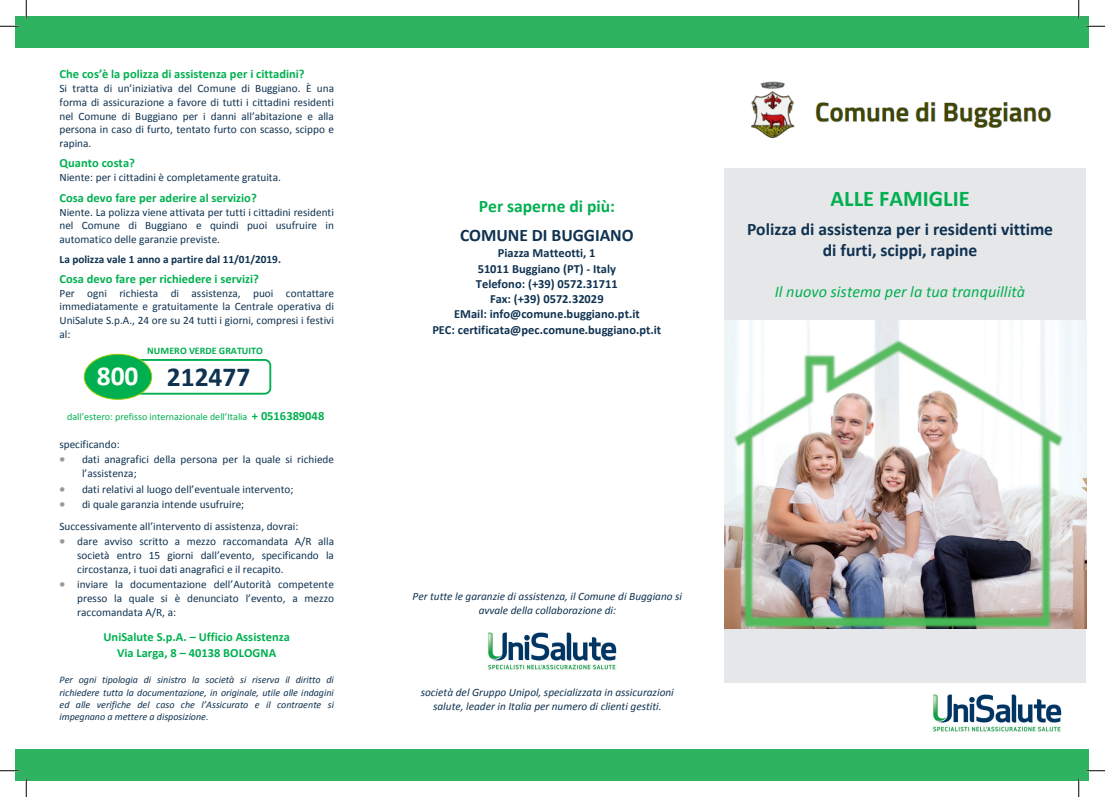
<style>
.page{position:relative;width:1105px;height:797px;background:#fff}
.page>*{position:absolute;margin:0;border:0;box-sizing:border-box;transform-origin:0 0}
.t1{font:700 27.5px "Calibri";color:#0f3250}
.t2{font:700 27.5px "Calibri";color:#fff}
.t3{font:700 22.5px "Calibri";color:#00b050}
.t4{font:700 17.5px/21.2px "Calibri";color:#0f3250;text-align:center}
.t5{font:700 17.5px/29px "Calibri";color:#00b050;text-align:center}
.t6{font:italic 16.25px "Calibri";color:#00b050}
.t7{font:700 12.5px/15.2px "Calibri";color:#00b050;text-align:center}
.t8{font:700 12.5px/15.2px "Calibri";color:#0f3250;text-align:center}
.t9{font:11.25px/13.8px "Calibri";color:#0f3250;text-align:justify}
.t10{font:italic 11.25px/13.8px "Calibri";color:#0f3250;text-align:center}
.t11{font:700 11.25px "Calibri";color:#0f3250}
.t12{font:italic 10px/12.2px "Calibri";letter-spacing:-.005em;color:#0f3250;text-align:justify}
.t13{font:10px "Calibri";letter-spacing:-.005em;color:#00b050}
.t14{font:700 10px "Calibri";letter-spacing:.005em;color:#00b050}
.s1{font-weight:700;font-size:12.5px}
.s2{color:#999}
.s3{color:#0f3250}
</style>
<div class="page">
<img style="left:910px;top:682px;width:174px;height:50px">
<div style="left:724px;top:168px;width:362px;height:514px;background:#e6e7e9"></div>
<div style="left:134px;top:359px;width:137px;height:35px;border:2px solid #00b050;border-radius:6px"></div>
<div style="left:84px;top:354px;width:68px;height:45px;background:#00b050;border-radius:50%"></div>
<div style="left:84px;top:354px;width:68px;height:46px;border:1px solid #9c0;border-radius:50%"></div>
<img style="left:751px;top:81px;width:301px;height:58px">
<div style="left:16px;top:16px;width:1073px;height:32px;background:#2eb460"></div>
<div style="left:16px;top:749px;width:1073px;height:32px;background:#2eb460"></div>
<img style="left:724px;top:320px;width:362px;height:308px">
<img style="left:488px;top:632px;width:129px;height:38px">
<svg style="left:0;top:25px;width:19px;height:2px"></svg>
<svg style="left:1086px;top:25px;width:19px;height:2px"></svg>
<svg style="left:0;top:770px;width:19px;height:1px"></svg>
<svg style="left:1086px;top:770px;width:19px;height:1px"></svg>
<svg style="left:25px;top:0;width:2px;height:19px"></svg>
<svg style="left:25px;top:778px;width:2px;height:19px"></svg>
<svg style="left:1078px;top:0;width:1px;height:19px"></svg>
<svg style="left:1078px;top:778px;width:1px;height:19px"></svg>
<p class="t7" style="left:60px;top:66px;width:247px">Che cos’è la polizza di assistenza per i cittadini?</p>
<p class="t9" style="left:60px;top:81px;width:276px">Si tratta di un’iniziativa del Comune di Buggiano. È una forma di assicurazione a favore di tutti i cittadini residenti nel Comune di Buggiano per i danni all’abitazione e alla persona in caso di furto, tentato furto con scasso, scippo e rapina.</p>
<p class="t7" style="left:60px;top:155px;width:77px">Quanto costa?</p>
<p class="t9" style="left:60px;top:170px;width:223px">Niente: per i cittadini è completamente gratuita.</p>
<p class="t7" style="left:60px;top:190px;width:199px">Cosa devo fare per aderire al servizio?</p>
<p class="t9" style="left:60px;top:205px;width:276px">Niente. La polizza viene attivata per tutti i cittadini residenti nel Comune di Buggiano e quindi puoi usufruire in automatico delle garanzie previste.</p>
<p class="t11" style="left:60px;top:252px;width:223px">La polizza vale 1 anno a partire dal 11/01/2019.</p>
<p class="t7" style="left:60px;top:271px;width:201px">Cosa devo fare per richiedere i servizi?</p>
<p class="t9" style="left:60px;top:286px;width:276px">Per ogni richiesta di assistenza, puoi contattare immediatamente e gratuitamente la Centrale operativa di UniSalute S.p.A., 24 ore su 24 tutti i giorni, compresi i festivi al:</p>
<p class="t14" style="left:147px;top:344px;width:117px">NUMERO VERDE GRATUITO</p>
<p class="t2" style="left:97px;top:358px;width:43px">800</p>
<p class="t13" style="left:67px;top:410px;width:259px">dall’estero: prefisso internazionale dell’Italia <span class="s1">+ 0516389048</span></p>
<p class="t1" style="left:167px;top:359px;width:85px">212477</p>
<p class="t9" style="left:60px;top:437px;width:62px">specificando:</p>
<p class="t9" style="left:82px;top:452px;width:253px;text-indent:-22px"><span class="s2">•</span> dati anagrafici della persona per la quale si richiede l’assistenza;</p>
<p class="t9" style="left:60px;top:482px;width:235px"><span class="s2">•</span> dati relativi al luogo dell’eventuale intervento;</p>
<p class="t9" style="left:60px;top:494px;width:240px;line-height:21.2px"><span class="s2">•</span> di quale garanzia intende usufruire;<br>Successivamente all’intervento di assistenza, dovrai:</p>
<p class="t9" style="left:77px;top:534px;width:258px;text-indent:-18px"><span class="s2">•</span> dare avviso scritto a mezzo raccomandata A/R alla società entro 15 giorni dall’evento, specificando la circostanza, i tuoi dati anagrafici e il recapito.</p>
<p class="t9" style="left:77px;top:577px;width:258px;text-indent:-18px"><span class="s2">•</span> inviare la documentazione dell’Autorità competente presso la quale si è denunciato l’evento, a mezzo raccomandata A/R, a:</p>
<p class="t7" style="left:103px;top:629px;width:188px">UniSalute S.p.A. – Ufficio Assistenza<br>Via Larga, 8 – 40138 BOLOGNA</p>
<p class="t12" style="left:60px;top:673px;width:276px">Per ogni tipologia di sinistro la società si riserva il diritto di richiedere tutta la documentazione, in originale, utile alle indagini ed alle verifiche del caso che l’Assicurato e il contraente si impegnano a mettere a disposizione.</p>
<p class="t5" style="left:460px;top:191px;width:175px">Per saperne di più:<br><span class="s3">COMUNE DI BUGGIANO</span></p>
<p class="t8" style="left:432px;top:245px;width:230px">Piazza Matteotti, 1<br>51011 Buggiano (PT) - Italy<br>Telefono: (+39) 0572.31711<br>Fax: (+39) 0572.32029<br>EMail: info@comune.buggiano.pt.it<br>PEC: certificata@pec.comune.buggiano.pt.it</p>
<p class="t3" style="left:830px;top:184px;width:141px">ALLE FAMIGLIE</p>
<p class="t4" style="left:747px;top:218px;width:308px">Polizza di assistenza per i residenti vittime di furti, scippi, rapine</p>
<p class="t6" style="left:775px;top:281px;width:252px">Il nuovo sistema per la tua tranquillità</p>
<p class="t10" style="left:412px;top:588px;width:271px">Per tutte le garanzie di assistenza, il Comune di Buggiano si avvale della collaborazione di:</p>
<p class="t10" style="left:421px;top:685px;width:254px">società del Gruppo Unipol, specializzata in assicurazioni salute, leader in Italia per numero di clienti gestiti.</p>
</div>
